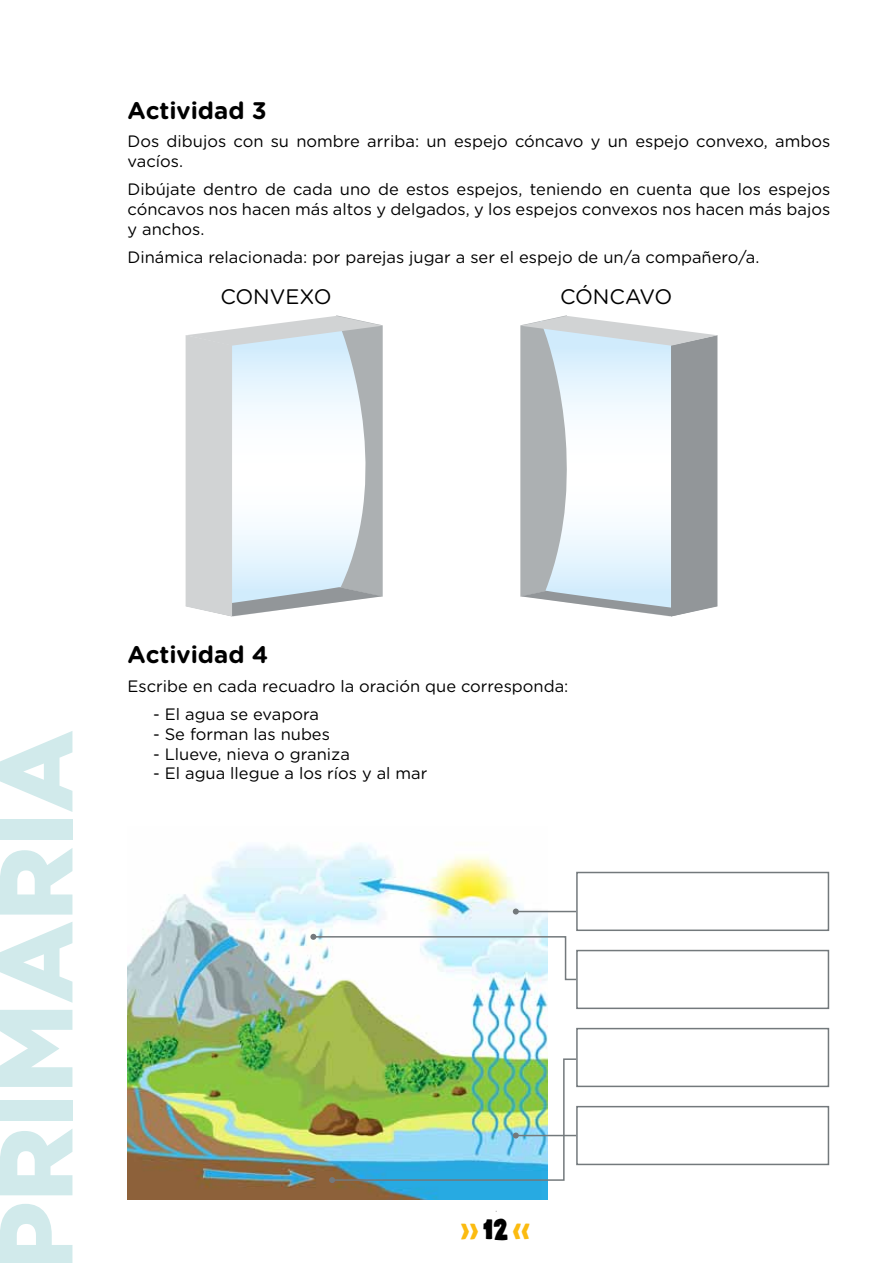
<style>
.page{position:relative;width:893px;height:1263px;background:#fff}
.page>*{position:absolute;margin:0;border:0;box-sizing:border-box;transform-origin:0 0}
.t1{font:900 103.65px "Gotham";color:#d1eaeb}
.t2{font:700 24px "Gotham Rounded";color:#000}
.t3{font:21px "Gotham Rounded";color:#000}
.t4{font:21px "Daddyinspace DEMO";color:#fbbb10}
.t5{font:16.5px/19.8px "Gotham Rounded";color:#000}
.s1{font-size:27px;color:#000}
</style>
<div class="page">
<img style="left:128px;top:843px;width:420px;height:356px">
<div style="left:576px;top:1106px;width:253px;height:59px;border:2px solid #73797c"></div>
<div style="left:576px;top:1028px;width:253px;height:59px;border:2px solid #73797c"></div>
<div style="left:576px;top:950px;width:253px;height:59px;border:2px solid #73797c"></div>
<div style="left:576px;top:872px;width:253px;height:59px;border:2px solid #73797c"></div>
<hr style="left:516px;top:911px;width:60px;height:1px;background:#73797c">
<svg style="left:513px;top:908px;width:6px;height:6px"></svg>
<img style="left:329px;top:1058px;width:249px;height:125px">
<svg style="left:310px;top:934px;width:268px;height:47px"></svg>
<svg style="left:185px;top:315px;width:198px;height:302px"></svg>
<svg style="left:520px;top:315px;width:198px;height:302px"></svg>
<h2 class="t2" style="left:128px;top:92px;width:141px">Actividad 3</h2>
<p class="t5" style="left:128px;top:130px;width:704px">Dos dibujos con su nombre arriba: un espejo cóncavo y un espejo convexo, ambos vacíos.</p>
<p class="t5" style="left:128px;top:178px;width:704px;text-align:justify">Dibújate dentro de cada uno de estos espejos, teniendo en cuenta que los espejos cóncavos nos hacen más altos y delgados, y los espejos convexos nos hacen más bajos y anchos.</p>
<p class="t5" style="left:128px;top:246px;width:633px">Dinámica relacionada: por parejas jugar a ser el espejo de un/a compañero/a.</p>
<p class="t3" style="left:220px;top:282px;width:113px">CONVEXO</p>
<p class="t3" style="left:560px;top:282px;width:114px">CÓNCAVO</p>
<h1 class="t1" style="left:-24px;top:1271px;width:543px;rotate:-90deg">PRIMARIA</h1>
<h2 class="t2" style="left:128px;top:637px;width:142px">Actividad 4</h2>
<p class="t5" style="left:128px;top:675px;width:442px">Escribe en cada recuadro la oración que corresponda:</p>
<p class="t5" style="left:153px;top:703px;width:167px">- El agua se evapora</p>
<p class="t5" style="left:153px;top:723px;width:178px">- Se forman las nubes</p>
<p class="t5" style="left:153px;top:743px;width:198px">- Llueve, nieva o graniza</p>
<p class="t5" style="left:153px;top:763px;width:276px">- El agua llegue a los ríos y al mar</p>
<p class="t4" style="left:460px;top:1217px;width:71px">&gt;&gt; <span class="s1">12</span> &lt;&lt;</p>
</div>
